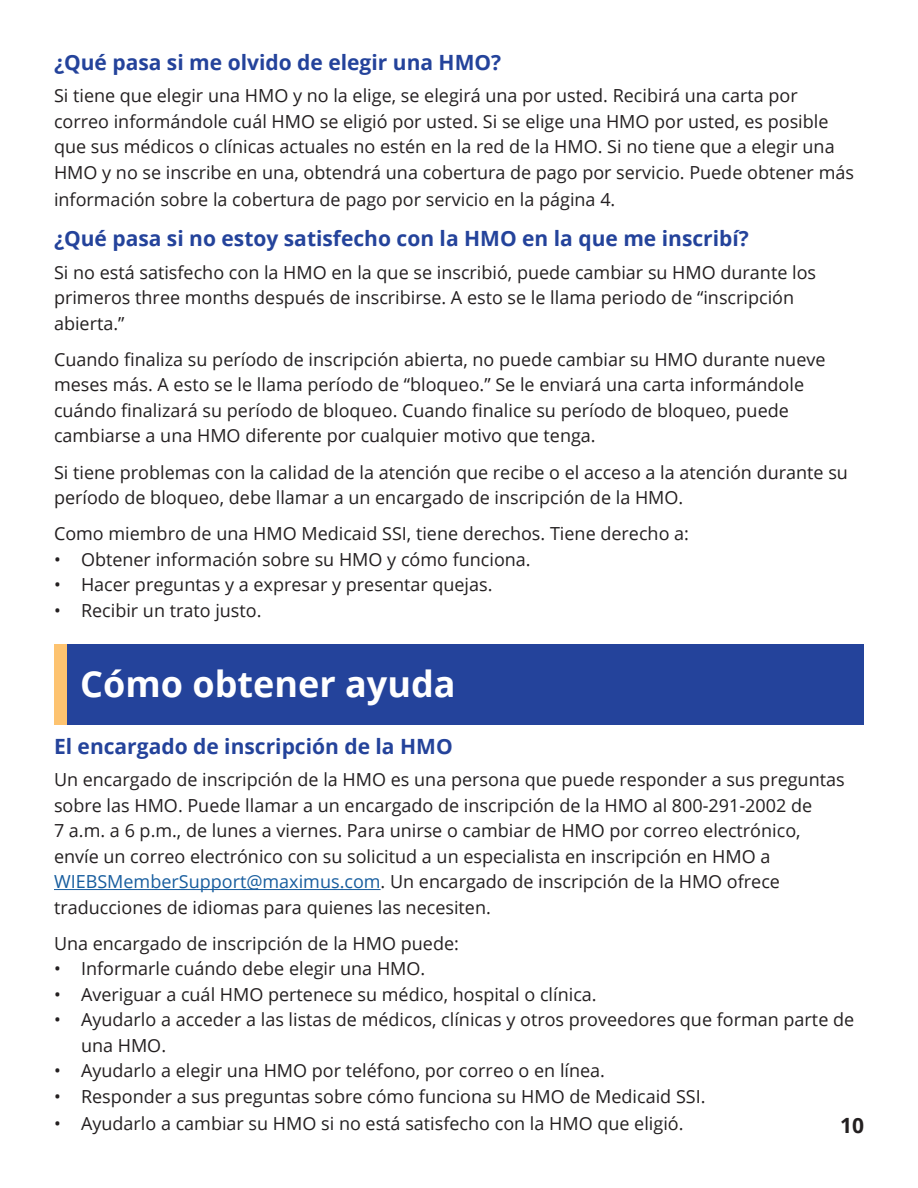
<style>
.page{position:relative;width:918px;height:1188px;background:#fff}
.page>*{position:absolute;margin:0;border:0;box-sizing:border-box;transform-origin:0 0}
.t1{font:700 36px "Open Sans";color:#fff}
.t2{font:700 21px "Open Sans";color:#24439b}
.t3{font:700 21px "Open Sans";color:#231f20}
.t4{font:18px/25.5px "Open Sans";color:#231f20}
.s1{color:#175d9e}
</style>
<div class="page">
<div style="left:57px;top:644px;width:807px;height:81px;background:#24439b"></div>
<div style="left:54px;top:644px;width:13px;height:81px;background:#fdc370"></div>
<hr style="left:54px;top:889px;width:327px;height:1px;background:#175d9e">
<p class="t2" style="left:54px;top:48px;width:449px">¿Qué pasa si me olvido de elegir una HMO?</p>
<p class="t4" style="left:54px;top:82px;width:802px">Si tiene que elegir una HMO y no la elige, se elegirá una por usted. Recibirá una carta por correo informándole cuál HMO se eligió por usted. Si se elige una HMO por usted, es posible que sus médicos o clínicas actuales no estén en la red de la HMO. Si no tiene que a elegir una HMO y no se inscribe en una, obtendrá una cobertura de pago por servicio. Puede obtener más información sobre la cobertura de pago por servicio en la página 4.</p>
<p class="t2" style="left:54px;top:224px;width:696px">¿Qué pasa si no estoy satisfecho con la HMO en la que me inscribí?</p>
<p class="t4" style="left:54px;top:259px;width:764px">Si no está satisfecho con la HMO en la que se inscribió, puede cambiar su HMO durante los primeros three months después de inscribirse. A esto se le llama periodo de “inscripción abierta.”</p>
<p class="t4" style="left:54px;top:346px;width:773px">Cuando finaliza su período de inscripción abierta, no puede cambiar su HMO durante nueve meses más. A esto se le llama período de “bloqueo.” Se le enviará una carta informándole cuándo finalizará su período de bloqueo. Cuando finalice su período de bloqueo, puede cambiarse a una HMO diferente por cualquier motivo que tenga.</p>
<p class="t4" style="left:54px;top:459px;width:795px">Si tiene problemas con la calidad de la atención que recibe o el acceso a la atención durante su período de bloqueo, debe llamar a un encargado de inscripción de la HMO.</p>
<p class="t4" style="left:54px;top:521px;width:637px">Como miembro de una HMO Medicaid SSI, tiene derechos. Tiene derecho a:</p>
<p class="t4" style="left:54px;top:546px;width:478px">• Obtener información sobre su HMO y cómo funciona.</p>
<p class="t4" style="left:54px;top:572px;width:440px">• Hacer preguntas y a expresar y presentar quejas.</p>
<p class="t4" style="left:54px;top:597px;width:209px">• Recibir un trato justo.</p>
<p class="t1" style="left:80px;top:658px;width:377px">Cómo obtener ayuda</p>
<p class="t2" style="left:54px;top:731px;width:400px">El encargado de inscripción de la HMO</p>
<p class="t4" style="left:54px;top:766px;width:792px">Un encargado de inscripción de la HMO es una persona que puede responder a sus preguntas sobre las HMO. Puede llamar a un encargado de inscripción de la HMO al 800-291-2002 de<br>7 a.m. a 6 p.m., de lunes a viernes. Para unirse o cambiar de HMO por correo electrónico, envíe un correo electrónico con su solicitud a un especialista en inscripción en HMO a <span class="s1">WIEBSMemberSupport@maximus.com</span>. Un encargado de inscripción de la HMO ofrece traducciones de idiomas para quienes las necesiten.</p>
<p class="t4" style="left:54px;top:930px;width:407px">Una encargado de inscripción de la HMO puede:</p>
<p class="t4" style="left:54px;top:956px;width:373px">• Informarle cuándo debe elegir una HMO.</p>
<p class="t4" style="left:54px;top:981px;width:544px">• Averiguar a cuál HMO pertenece su médico, hospital o clínica.</p>
<p class="t4" style="left:81px;top:1007px;width:775px;text-indent:-27px">• Ayudarlo a acceder a las listas de médicos, clínicas y otros proveedores que forman parte de una HMO.</p>
<p class="t4" style="left:54px;top:1058px;width:553px">• Ayudarlo a elegir una HMO por teléfono, por correo o en línea.</p>
<p class="t4" style="left:54px;top:1083px;width:653px">• Responder a sus preguntas sobre cómo funciona su HMO de Medicaid SSI.</p>
<p class="t4" style="left:54px;top:1110px;width:631px">• Ayudarlo a cambiar su HMO si no está satisfecho con la HMO que eligió.</p>
<p class="t3" style="left:840px;top:1110px;width:25px">10</p>
</div>
